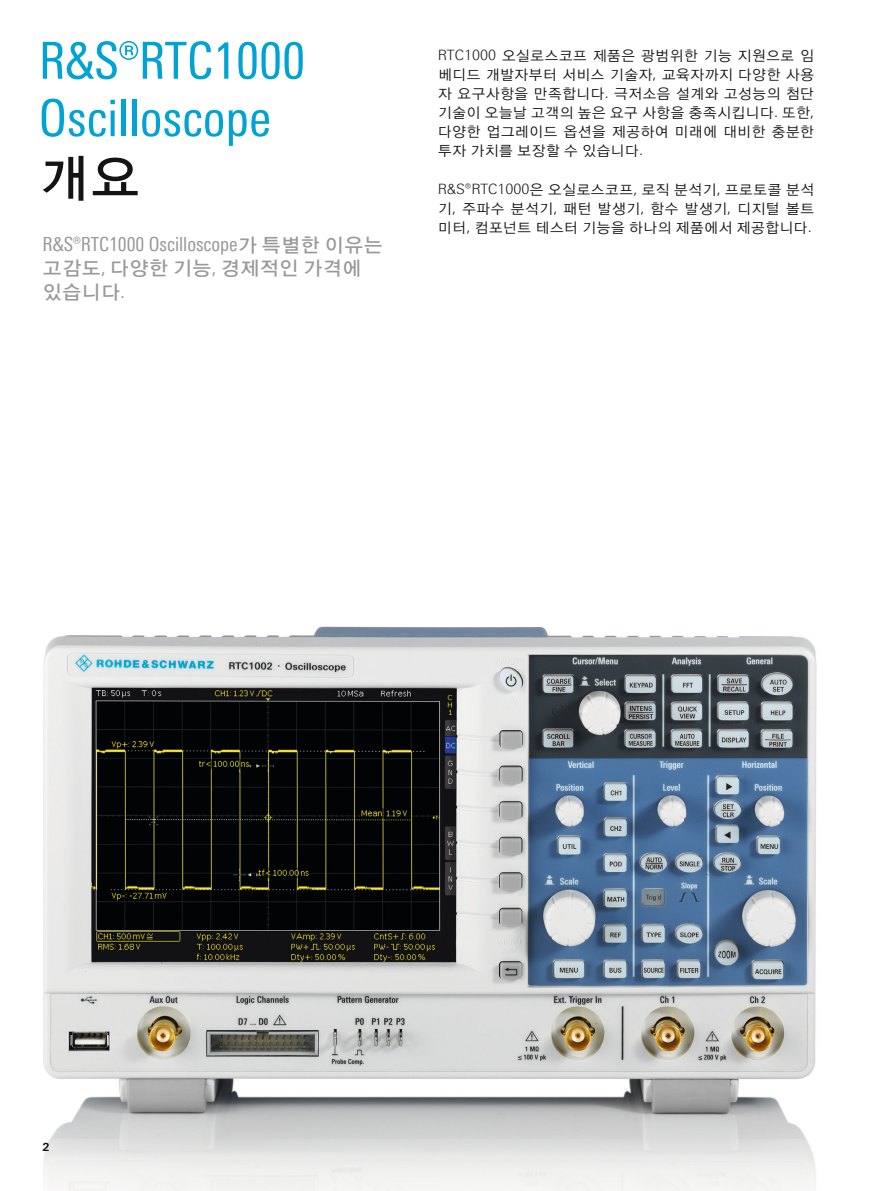
<style>
.page{position:relative;width:893px;height:1191px;background:#fff}
.page>*{position:absolute;margin:0;border:0;box-sizing:border-box;transform-origin:0 0}
.t1{font:51px/57.4px "Linotype Univers 420 Cn";color:#00a3d3}
.t2{font:51px "YDIYGO130 KS Cpc EUC H";color:#131413}
.t3{font:19.5px "Linotype Univers 420 Cn";color:#999}
.t4{font:19.5px/23.4px "YDIYGO130 KS Cpc EUC H";color:#999}
.t5{font:14.25px/19.2px "YDIYGO120 KS Cpc EUC H";color:#131413;text-align:justify}
.t6{font:700 11.25px "Linotype Univers 630";color:#131413}
.s1{font-family:"YDIYGO130 KS Cpc EUC H"}
.s2{font-family:"Linotype Univers 420 Cn"}
.s3{font-family:"Linotype Univers 330";font-weight:300}
</style>
<div class="page">
<img style="left:43px;top:626px;width:774px;height:565px">
<h1 class="t1" style="left:39px;top:32px;width:268px">R&amp;S®RTC1000<br>Oscilloscope</h1>
<h1 class="t2" style="left:39px;top:153px;width:103px">개요</h1>
<h2 class="t3" style="left:43px;top:233px;width:342px">R&amp;S®RTC1000 Oscilloscope<span class="s1">가 특별한 이유는</span></h2>
<h2 class="t4" style="left:43px;top:257px;width:320px">고감도<span class="s2">,</span> 다양한 기능<span class="s2">,</span> 경제적인 가격에 있습니다<span class="s2">.</span></h2>
<p class="t5" style="left:438px;top:46px;width:378px"><span class="s3">RTC1000</span> 오실로스코프 제품은 광범위한 기능 지원으로 임 베디드 개발자부터 서비스 기술자<span class="s3">,</span> 교육자까지 다양한 사용 자 요구사항을 만족합니다<span class="s3">.</span> 극저소음 설계와 고성능의 첨단 기술이 오늘날 고객의 높은 요구 사항을 충족시킵니다<span class="s3">.</span> 또한<span class="s3">, </span>다양한 업그레이드 옵션을 제공하여 미래에 대비한 충분한 투자 가치를 보장할 수 있습니다<span class="s3">.</span></p>
<p class="t5" style="left:438px;top:180px;width:378px"><span class="s3">R&amp;S®RTC1000</span>은 오실로스코프<span class="s3">,</span> 로직 분석기<span class="s3">,</span> 프로토콜 분석 기<span class="s3">,</span> 주파수 분석기<span class="s3">,</span> 패턴 발생기<span class="s3">,</span> 함수 발생기<span class="s3">,</span> 디지털 볼트 미터<span class="s3">,</span> 컴포넌트 테스터 기능을 하나의 제품에서 제공합니다<span class="s3">.</span></p>
<p class="t6" style="left:43px;top:1139px;width:9px">2</p>
</div>
